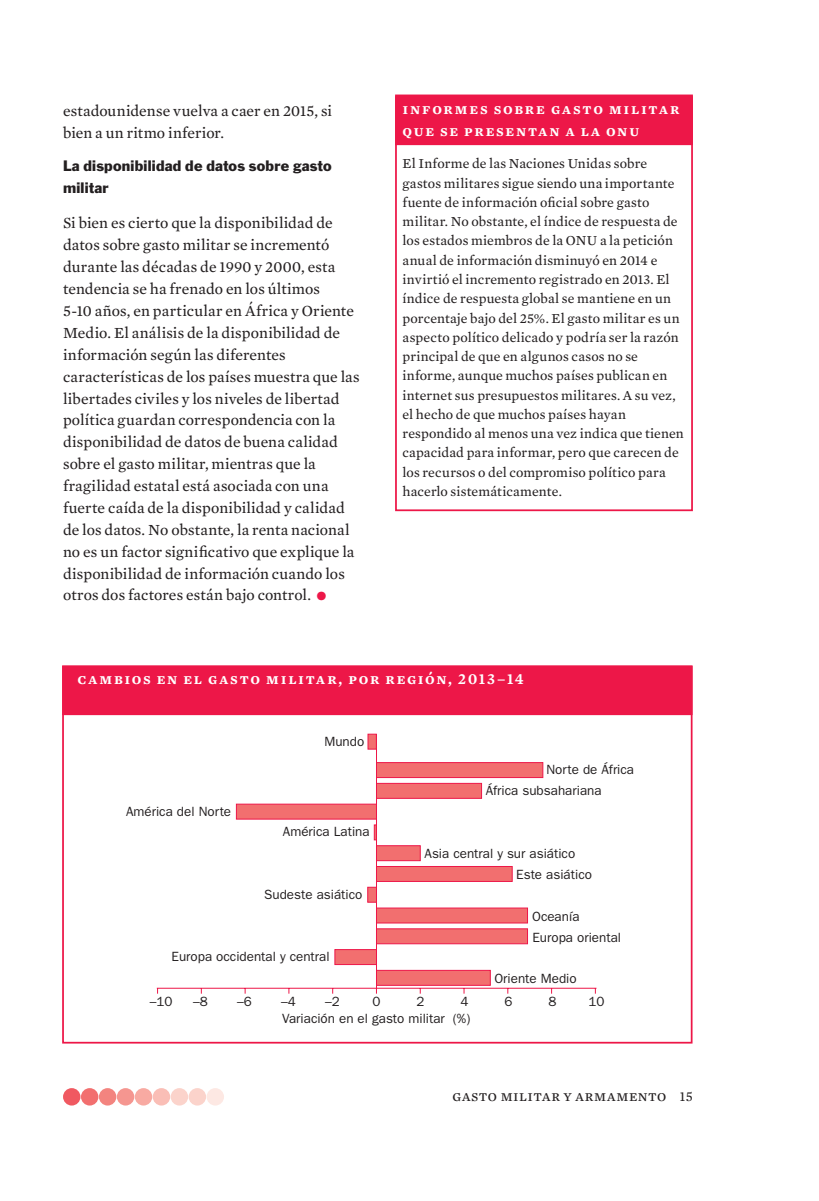
<style>
.page{position:relative;width:819px;height:1201px;background:#fff}
.page>*{position:absolute;margin:0;border:0;box-sizing:border-box;transform-origin:0 0}
.Normal_first_paragra{font:15.75px/21.9px "Mercury Text G2";letter-spacing:.01em;color:#231f20}
.t1{font:15.75px/21.9px "Mercury Text G3 Semibold SC";letter-spacing:.11em;color:#fff}
.Header_odd{font:15.75px "Mercury Text G2 Roman SC";letter-spacing:.03em;color:#231f20}
.Box_text_first_parag{font:14px/19.2px "Mercury Text G2";letter-spacing:.01em;color:#231f20}
.Headline_B{font:14px/21.9px "Franklin Gothic";letter-spacing:.015em;color:#231f20}
.t2{font:13.3px "Franklin Gothic";color:#231f20}
.s1{font-size:31.5px;color:#ed1748}
.s2{font-size:14px}
</style>
<div class="page">
<div style="left:206px;top:1088px;width:18px;height:17px;background:#fde8e3;border-radius:50%"></div>
<div style="left:189px;top:1088px;width:17px;height:17px;background:#fbd3cb;border-radius:50%"></div>
<div style="left:171px;top:1088px;width:17px;height:17px;background:#fbd3cb;border-radius:50%"></div>
<div style="left:153px;top:1088px;width:17px;height:17px;background:#fabeb6;border-radius:50%"></div>
<div style="left:135px;top:1088px;width:17px;height:17px;background:#f8aaa2;border-radius:50%"></div>
<div style="left:117px;top:1088px;width:17px;height:17px;background:#f59690;border-radius:50%"></div>
<div style="left:99px;top:1088px;width:17px;height:17px;background:#f3847f;border-radius:50%"></div>
<div style="left:81px;top:1088px;width:17px;height:17px;background:#f26f6f;border-radius:50%"></div>
<div style="left:63px;top:1088px;width:17px;height:17px;background:#f05961;border-radius:50%"></div>
<div style="left:395px;top:96px;width:298px;height:415px;border:2px solid #ed1748"></div>
<div style="left:395px;top:94px;width:298px;height:51px;background:#ed1748;border:2px solid #ed1748"></div>
<div style="left:62px;top:665px;width:630px;height:50px;background:#ed1748"></div>
<hr style="left:157px;top:987px;width:439px;height:1px;background:#ed1748">
<hr style="left:376px;top:734px;width:1px;height:254px;background:#ed1748">
<div style="left:376px;top:762px;width:167px;height:15px;background:#f26f6f;border:1px solid #ed1748"></div>
<div style="left:376px;top:783px;width:106px;height:15px;background:#f26f6f;border:1px solid #ed1748"></div>
<div style="left:236px;top:804px;width:141px;height:15px;background:#f26f6f;border:1px solid #ed1748"></div>
<div style="left:374px;top:824px;width:3px;height:16px;background:#f26f6f;border:1px solid #ed1748"></div>
<div style="left:376px;top:845px;width:44px;height:16px;background:#f26f6f;border:1px solid #ed1748"></div>
<div style="left:376px;top:866px;width:136px;height:15px;background:#f26f6f;border:1px solid #ed1748"></div>
<div style="left:367px;top:887px;width:10px;height:15px;background:#f26f6f;border:1px solid #ed1748"></div>
<div style="left:376px;top:907px;width:151px;height:16px;background:#f26f6f;border:1px solid #ed1748"></div>
<div style="left:376px;top:928px;width:151px;height:16px;background:#f26f6f;border:1px solid #ed1748"></div>
<div style="left:334px;top:949px;width:43px;height:15px;background:#f26f6f;border:1px solid #ed1748"></div>
<div style="left:376px;top:970px;width:114px;height:15px;background:#f26f6f;border:1px solid #ed1748"></div>
<div style="left:368px;top:734px;width:8px;height:15px;background:#f26f6f;border:1px solid #ed1748"></div>
<div style="left:62px;top:665px;width:630px;height:378px;border:2px solid #ed1748"></div>
<p class="Normal_first_paragra" style="left:63px;top:99px;width:270px">estadounidense vuelva a caer en 2015, si bien a un ritmo inferior.</p>
<p class="Headline_B" style="left:63px;top:155px;width:270px">La disponibilidad de datos sobre gasto militar</p>
<p class="Normal_first_paragra" style="left:63px;top:211px;width:298px">Si bien es cierto que la disponibilidad de datos sobre gasto militar se incrementó durante las décadas de 1990 y 2000, esta tendencia se ha frenado en los últimos<br>5-10 años, en particular en África y Oriente Medio. El análisis de la disponibilidad de información según las diferentes características de los países muestra que las libertades civiles y los niveles de libertad política guardan correspondencia con la disponibilidad de datos de buena calidad sobre el gasto militar, mientras que la fragilidad estatal está asociada con una fuerte caída de la disponibilidad y calidad de los datos. No obstante, la renta nacional no es un factor significativo que explique la disponibilidad de información cuando los otros dos factores están bajo control. <span class="s1">•</span></p>
<p class="t1" style="left:402px;top:97px;width:278px">informes sobre gasto militar que se presentan a la onu</p>
<p class="Box_text_first_parag" style="left:402px;top:153px;width:283px">El Informe de las Naciones Unidas sobre gastos militares sigue siendo una importante fuente de información oficial sobre gasto militar. No obstante, el índice de respuesta de los estados miembros de la ONU a la petición anual de información disminuyó en 2014 e invirtió el incremento registrado en 2013. El índice de respuesta global se mantiene en un porcentaje bajo del 25%. El gasto militar es un aspecto político delicado y podría ser la razón principal de que en algunos casos no se informe, aunque muchos países publican en internet sus presupuestos militares. A su vez, el hecho de que muchos países hayan respondido al menos una vez indica que tienen capacidad para informar, pero que carecen de los recursos o del compromiso político para hacerlo sistemáticamente.</p>
<p class="t1" style="left:78px;top:668px;width:447px">cambios en el gasto militar, por región, 2013–14</p>
<p class="t2" style="left:126px;top:803px;width:107px">América del Norte</p>
<p class="t2" style="left:324px;top:734px;width:41px">Mundo</p>
<p class="t2" style="left:283px;top:823px;width:88px">América Latina</p>
<p class="t2" style="left:264px;top:887px;width:100px">Sudeste asiático</p>
<p class="t2" style="left:171px;top:949px;width:159px">Europa occidental y central</p>
<p class="t2" style="left:546px;top:762px;width:89px">Norte de África</p>
<p class="t2" style="left:485px;top:783px;width:117px">África subsahariana</p>
<p class="t2" style="left:424px;top:845px;width:152px">Asia central y sur asiático</p>
<p class="t2" style="left:516px;top:867px;width:77px">Este asiático</p>
<p class="t2" style="left:532px;top:908px;width:49px">Oceanía</p>
<p class="t2" style="left:532px;top:929px;width:90px">Europa oriental</p>
<p class="t2" style="left:494px;top:971px;width:84px">Oriente Medio</p>
<p class="t2" style="left:150px;top:993px;width:24px">–10</p>
<p class="t2" style="left:193px;top:993px;width:16px">–8</p>
<p class="t2" style="left:237px;top:993px;width:16px">–6</p>
<p class="t2" style="left:281px;top:993px;width:16px">–4</p>
<p class="t2" style="left:325px;top:993px;width:16px">–2</p>
<p class="t2" style="left:372px;top:993px;width:10px">0</p>
<p class="t2" style="left:416px;top:993px;width:10px">2</p>
<p class="t2" style="left:460px;top:993px;width:10px">4</p>
<p class="t2" style="left:504px;top:993px;width:10px">6</p>
<p class="t2" style="left:548px;top:993px;width:10px">8</p>
<p class="t2" style="left:588px;top:993px;width:18px">10</p>
<p class="t2" style="left:282px;top:1010px;width:190px">Variación en el gasto militar (%)</p>
<p class="Header_odd" style="left:452px;top:1086px;width:242px">gasto militar y armamento <span class="s2">15</span></p>
</div>
